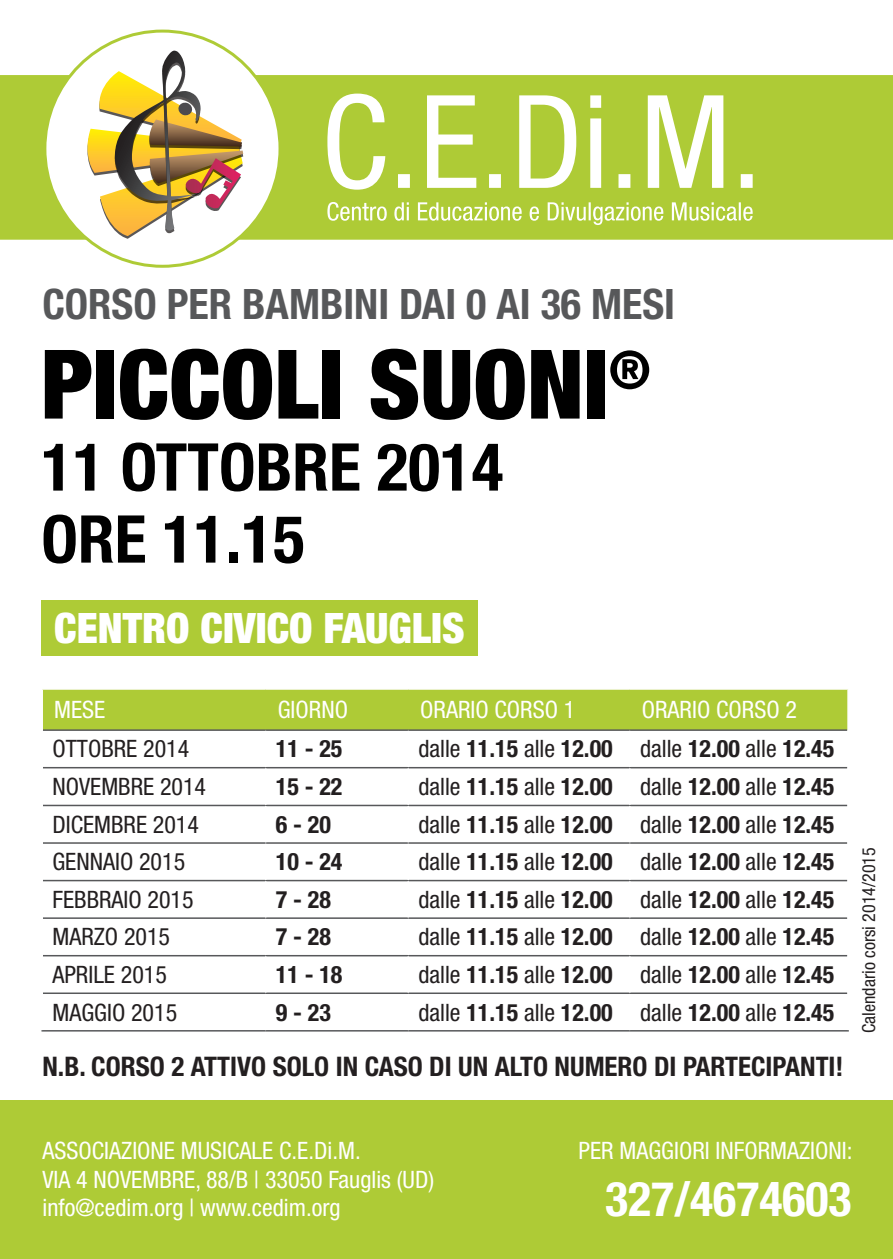
<style>
.page{position:relative;width:893px;height:1259px;background:#fff}
.page>*{position:absolute;margin:0;border:0;box-sizing:border-box;transform-origin:0 0}
.t1{font:900 condensed 96px "Helvetica Neue LT Std";color:#000}
.t2{font:700 condensed 66px "Helvetica Neue LT Std";color:#000}
.t3{font:700 condensed 48px "Helvetica Neue LT Std";color:#fff}
.t4{font:700 condensed 42px "Helvetica Neue LT Std";color:#57585a}
.t5{font:900 condensed 42px "Helvetica Neue LT Std";color:#fff}
.t6{font:700 condensed 27px "Helvetica Neue LT Std";color:#231f20}
.t7{font:700 condensed 24px "Helvetica Neue LT Std";color:#231f20}
.t8{font:condensed 24px "Helvetica Neue LT Std";color:#fff}
.t9{font:condensed 24px "Helvetica Neue LT Std";color:#231f20}
.t10{font:condensed 18px "Helvetica Neue LT Std";color:#231f20}
.s1{font-weight:400}
</style>
<div class="page">
<div style="left:0;top:75px;width:893px;height:165px;background:#aecb36"></div>
<svg style="left:327px;top:94px;width:426px;height:96px"></svg>
<svg style="left:327px;top:202px;width:426px;height:23px;background:#c2d768"></svg>
<div style="left:0;top:1100px;width:893px;height:159px;background:#aecb36"></div>
<div style="left:43px;top:690px;width:804px;height:39px;background:#aecb36"></div>
<hr style="left:43px;top:729px;width:223px;height:2px;background:#57585a">
<hr style="left:266px;top:729px;width:142px;height:2px;background:#57585a">
<hr style="left:408px;top:729px;width:222px;height:2px;background:#57585a">
<hr style="left:630px;top:729px;width:217px;height:2px;background:#57585a">
<hr style="left:43px;top:767px;width:223px;height:1px;background:#57585a">
<hr style="left:266px;top:767px;width:142px;height:1px;background:#57585a">
<hr style="left:408px;top:767px;width:222px;height:1px;background:#57585a">
<hr style="left:630px;top:767px;width:217px;height:1px;background:#57585a">
<hr style="left:43px;top:804px;width:223px;height:2px;background:#57585a">
<hr style="left:266px;top:804px;width:142px;height:2px;background:#57585a">
<hr style="left:408px;top:804px;width:222px;height:2px;background:#57585a">
<hr style="left:630px;top:804px;width:217px;height:2px;background:#57585a">
<hr style="left:43px;top:842px;width:223px;height:2px;background:#57585a">
<hr style="left:266px;top:842px;width:142px;height:2px;background:#57585a">
<hr style="left:408px;top:842px;width:222px;height:2px;background:#57585a">
<hr style="left:630px;top:842px;width:217px;height:2px;background:#57585a">
<hr style="left:43px;top:880px;width:223px;height:1px;background:#57585a">
<hr style="left:266px;top:880px;width:142px;height:1px;background:#57585a">
<hr style="left:408px;top:880px;width:222px;height:1px;background:#57585a">
<hr style="left:630px;top:880px;width:217px;height:1px;background:#57585a">
<hr style="left:43px;top:917px;width:223px;height:2px;background:#57585a">
<hr style="left:266px;top:917px;width:142px;height:2px;background:#57585a">
<hr style="left:408px;top:917px;width:222px;height:2px;background:#57585a">
<hr style="left:630px;top:917px;width:217px;height:2px;background:#57585a">
<hr style="left:43px;top:955px;width:223px;height:1px;background:#57585a">
<hr style="left:266px;top:955px;width:142px;height:1px;background:#57585a">
<hr style="left:408px;top:955px;width:222px;height:1px;background:#57585a">
<hr style="left:630px;top:955px;width:217px;height:1px;background:#57585a">
<hr style="left:43px;top:992px;width:223px;height:2px;background:#57585a">
<hr style="left:266px;top:992px;width:142px;height:2px;background:#57585a">
<hr style="left:408px;top:992px;width:222px;height:2px;background:#57585a">
<hr style="left:630px;top:992px;width:217px;height:2px;background:#57585a">
<hr style="left:41px;top:1030px;width:225px;height:1px;background:#57585a">
<hr style="left:266px;top:1030px;width:142px;height:1px;background:#57585a">
<hr style="left:408px;top:1030px;width:222px;height:1px;background:#57585a">
<hr style="left:630px;top:1030px;width:219px;height:1px;background:#57585a">
<div style="left:45px;top:31px;width:235px;height:235px;background:#fff;border-radius:50%"></div>
<svg style="left:82px;top:51px;width:161px;height:188px"></svg>
<div style="left:41px;top:600px;width:436px;height:55px;background:#aecb36"></div>
<p class="t4" style="left:42px;top:279px;width:634px">CORSO PER BAMBINI DAI 0 AI 36 MESI</p>
<p class="t1" style="left:41px;top:325px;width:611px">PICCOLI SUONI<sup>®</sup></p>
<p class="t2" style="left:41px;top:427px;width:464px">11 OTTOBRE 2014</p>
<p class="t2" style="left:41px;top:499px;width:265px">ORE 11.15</p>
<p class="t5" style="left:54px;top:602px;width:412px">CENTRO CIVICO FAUGLIS</p>
<p class="t8" style="left:54px;top:696px;width:53px">MESE</p>
<p class="t8" style="left:278px;top:696px;width:72px">GIORNO</p>
<p class="t8" style="left:420px;top:696px;width:157px">ORARIO CORSO 1</p>
<p class="t8" style="left:642px;top:696px;width:157px">ORARIO CORSO 2</p>
<p class="t9" style="left:52px;top:735px;width:138px">OTTOBRE 2014</p>
<p class="t7" style="left:276px;top:734px;width:68px">11 - 25</p>
<p class="t7" style="left:418px;top:734px;width:196px"><span class="s1">dalle</span> 11.15 <span class="s1">alle</span> 12.00</p>
<p class="t7" style="left:640px;top:734px;width:196px"><span class="s1">dalle</span> 12.00 <span class="s1">alle</span> 12.45</p>
<p class="t9" style="left:52px;top:772px;width:155px">NOVEMBRE 2014</p>
<p class="t7" style="left:276px;top:772px;width:68px">15 - 22</p>
<p class="t7" style="left:418px;top:772px;width:196px"><span class="s1">dalle</span> 11.15 <span class="s1">alle</span> 12.00</p>
<p class="t7" style="left:640px;top:772px;width:196px"><span class="s1">dalle</span> 12.00 <span class="s1">alle</span> 12.45</p>
<p class="t9" style="left:52px;top:810px;width:148px">DICEMBRE 2014</p>
<p class="t7" style="left:276px;top:809px;width:56px">6 - 20</p>
<p class="t7" style="left:418px;top:809px;width:196px"><span class="s1">dalle</span> 11.15 <span class="s1">alle</span> 12.00</p>
<p class="t7" style="left:640px;top:809px;width:196px"><span class="s1">dalle</span> 12.00 <span class="s1">alle</span> 12.45</p>
<p class="t9" style="left:52px;top:848px;width:134px">GENNAIO 2015</p>
<p class="t7" style="left:276px;top:847px;width:68px">10 - 24</p>
<p class="t7" style="left:418px;top:847px;width:196px"><span class="s1">dalle</span> 11.15 <span class="s1">alle</span> 12.00</p>
<p class="t7" style="left:640px;top:847px;width:196px"><span class="s1">dalle</span> 12.00 <span class="s1">alle</span> 12.45</p>
<p class="t9" style="left:52px;top:885px;width:143px">FEBBRAIO 2015</p>
<p class="t7" style="left:276px;top:885px;width:56px">7 - 28</p>
<p class="t7" style="left:418px;top:885px;width:196px"><span class="s1">dalle</span> 11.15 <span class="s1">alle</span> 12.00</p>
<p class="t7" style="left:640px;top:885px;width:196px"><span class="s1">dalle</span> 12.00 <span class="s1">alle</span> 12.45</p>
<p class="t9" style="left:52px;top:923px;width:119px">MARZO 2015</p>
<p class="t7" style="left:276px;top:922px;width:56px">7 - 28</p>
<p class="t7" style="left:418px;top:922px;width:196px"><span class="s1">dalle</span> 11.15 <span class="s1">alle</span> 12.00</p>
<p class="t7" style="left:640px;top:922px;width:196px"><span class="s1">dalle</span> 12.00 <span class="s1">alle</span> 12.45</p>
<p class="t9" style="left:52px;top:960px;width:116px">APRILE 2015</p>
<p class="t7" style="left:276px;top:960px;width:68px">11 - 18</p>
<p class="t7" style="left:418px;top:960px;width:196px"><span class="s1">dalle</span> 11.15 <span class="s1">alle</span> 12.00</p>
<p class="t7" style="left:640px;top:960px;width:196px"><span class="s1">dalle</span> 12.00 <span class="s1">alle</span> 12.45</p>
<p class="t9" style="left:52px;top:998px;width:126px">MAGGIO 2015</p>
<p class="t7" style="left:276px;top:997px;width:56px">9 - 23</p>
<p class="t7" style="left:418px;top:997px;width:196px"><span class="s1">dalle</span> 11.15 <span class="s1">alle</span> 12.00</p>
<p class="t7" style="left:640px;top:997px;width:196px"><span class="s1">dalle</span> 12.00 <span class="s1">alle</span> 12.45</p>
<p class="t6" style="left:42px;top:1049px;width:803px">N.B. CORSO 2 ATTIVO SOLO IN CASO DI UN ALTO NUMERO DI PARTECIPANTI!</p>
<p class="t10" style="left:858px;top:1033px;width:187px;rotate:-90deg">Calendario corsi 2014/2015</p>
<p class="t8" style="left:43px;top:1136px;width:320px">ASSOCIAZIONE MUSICALE C.E.Di.M.</p>
<p class="t8" style="left:43px;top:1165px;width:393px">VIA 4 NOVEMBRE, 88/B | 33050 Fauglis (UD)</p>
<p class="t8" style="left:43px;top:1194px;width:300px">info@cedim.org | www.cedim.org</p>
<p class="t8" style="left:579px;top:1136px;width:275px">PER MAGGIORI INFORMAZIONI:</p>
<p class="t3" style="left:605px;top:1170px;width:248px">327/4674603</p>
</div>
